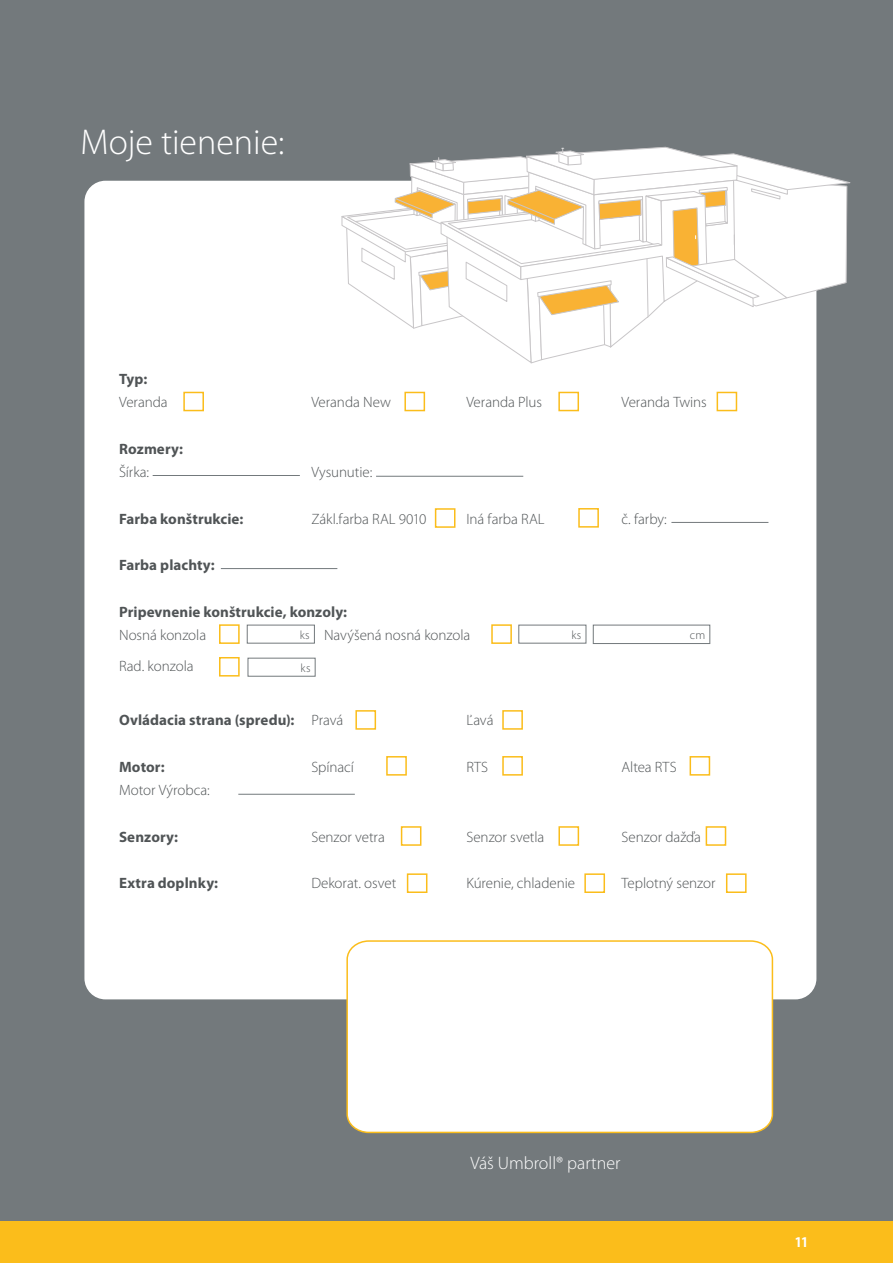
<style>
.page{position:relative;width:893px;height:1263px;background:#fff}
.page>*{position:absolute;margin:0;border:0;box-sizing:border-box;transform-origin:0 0}
.t1{font:300 36px "Myriad Pro";color:#fff}
.t2{font:300 18px "Myriad Pro";color:#fff}
.t3{font:300 15px "Myriad Pro";letter-spacing:-.005em;color:#505456}
.t4{font:700 15px "Myriad Pro";letter-spacing:.005em;color:#505456}
.t5{font:700 condensed 15px "Myriad Pro";color:#fff}
.t6{font:300 12px "Myriad Pro";letter-spacing:.035em;color:#505456}
.s1{font-weight:300}
</style>
<div class="page">
<div style="left:0;top:1220px;width:893px;height:43px;background:#fbbd1b"></div>
<div style="left:0;top:0;width:893px;height:1220px;background:#73797c"></div>
<div style="left:84px;top:181px;width:732px;height:818px;background:#fff;border-radius:21px"></div>
<svg style="left:340px;top:146px;width:511px;height:218px"></svg>
<div style="left:346px;top:940px;width:428px;height:194px;background:#fff"></div>
<div style="left:435px;top:508px;width:20px;height:20px;background:#fff;border:2px solid #fbbd1b"></div>
<div style="left:355px;top:710px;width:21px;height:20px;background:#fff;border:2px solid #fbbd1b"></div>
<div style="left:502px;top:710px;width:21px;height:20px;background:#fff;border:2px solid #fbbd1b"></div>
<div style="left:401px;top:826px;width:20px;height:20px;background:#fff;border:2px solid #fbbd1b"></div>
<div style="left:558px;top:826px;width:21px;height:20px;background:#fff;border:2px solid #fbbd1b"></div>
<div style="left:706px;top:826px;width:20px;height:20px;background:#fff;border:2px solid #fbbd1b"></div>
<div style="left:407px;top:873px;width:20px;height:20px;background:#fff;border:2px solid #fbbd1b"></div>
<div style="left:584px;top:873px;width:21px;height:20px;background:#fff;border:2px solid #fbbd1b"></div>
<hr style="left:238px;top:794px;width:117px;height:1px;background:#73797c">
<div style="left:386px;top:756px;width:21px;height:20px;background:#fff;border:2px solid #fbbd1b"></div>
<div style="left:502px;top:756px;width:21px;height:20px;background:#fff;border:2px solid #fbbd1b"></div>
<div style="left:690px;top:756px;width:20px;height:20px;background:#fff;border:2px solid #fbbd1b"></div>
<div style="left:578px;top:508px;width:21px;height:20px;background:#fff;border:2px solid #fbbd1b"></div>
<div style="left:491px;top:624px;width:21px;height:20px;background:#fff;border:2px solid #fbbd1b"></div>
<div style="left:219px;top:624px;width:21px;height:20px;background:#fff;border:2px solid #fbbd1b"></div>
<div style="left:219px;top:657px;width:21px;height:19px;background:#fff;border:2px solid #fbbd1b"></div>
<div style="left:183px;top:392px;width:21px;height:19px;background:#fff;border:2px solid #fbbd1b"></div>
<div style="left:404px;top:392px;width:21px;height:19px;background:#fff;border:2px solid #fbbd1b"></div>
<div style="left:558px;top:392px;width:21px;height:19px;background:#fff;border:2px solid #fbbd1b"></div>
<div style="left:717px;top:392px;width:20px;height:19px;background:#fff;border:2px solid #fbbd1b"></div>
<hr style="left:153px;top:475px;width:147px;height:1px;background:#73797c">
<hr style="left:376px;top:476px;width:147px;height:1px;background:#73797c">
<hr style="left:671px;top:522px;width:97px;height:1px;background:#73797c">
<hr style="left:221px;top:568px;width:116px;height:1px;background:#73797c">
<div style="left:247px;top:625px;width:68px;height:18px;border:1px solid #73797c"></div>
<div style="left:248px;top:658px;width:68px;height:19px;border:1px solid #73797c"></div>
<div style="left:518px;top:625px;width:68px;height:18px;border:1px solid #73797c"></div>
<div style="left:593px;top:625px;width:117px;height:19px;border:1px solid #73797c"></div>
<div style="left:726px;top:873px;width:21px;height:20px;background:#fff;border:2px solid #fbbd1b"></div>
<h1 class="t1" style="left:80px;top:122px;width:205px">Moje tienenie:</h1>
<p class="t4" style="left:119px;top:369px;width:30px">Typ:</p>
<p class="t3" style="left:119px;top:394px;width:50px">Veranda</p>
<p class="t3" style="left:311px;top:394px;width:81px">Veranda New</p>
<p class="t3" style="left:466px;top:394px;width:77px">Veranda Plus</p>
<p class="t3" style="left:622px;top:394px;width:87px">Veranda Twins</p>
<p class="t4" style="left:119px;top:439px;width:65px">Rozmery:</p>
<p class="t3" style="left:119px;top:464px;width:31px">Šírka:</p>
<p class="t3" style="left:311px;top:464px;width:62px">Vysunutie:</p>
<p class="t4" style="left:119px;top:509px;width:126px">Farba konštrukcie:</p>
<p class="t3" style="left:311px;top:510px;width:117px">Zákl.farba RAL 9010</p>
<p class="t3" style="left:466px;top:510px;width:79px">Iná farba RAL</p>
<p class="t3" style="left:622px;top:510px;width:47px">č. farby:</p>
<p class="t4" style="left:119px;top:555px;width:97px">Farba plachty:</p>
<p class="t4" style="left:119px;top:602px;width:229px">Pripevnenie konštrukcie, konzoly:</p>
<p class="t3" style="left:119px;top:627px;width:88px">Nosná konzola</p>
<p class="t3" style="left:324px;top:627px;width:148px">Navýšená nosná konzola</p>
<p class="t3" style="left:119px;top:658px;width:76px">Rad. konzola</p>
<p class="t6" style="left:300px;top:628px;width:11px">ks</p>
<p class="t6" style="left:301px;top:661px;width:11px">ks</p>
<p class="t6" style="left:571px;top:628px;width:11px">ks</p>
<p class="t6" style="left:690px;top:628px;width:17px">cm</p>
<p class="t4" style="left:119px;top:710px;width:226px">Ovládacia strana (spredu): <span class="s1">Pravá</span></p>
<p class="t3" style="left:466px;top:712px;width:29px">Ľavá</p>
<p class="t4" style="left:119px;top:757px;width:47px">Motor:</p>
<p class="t3" style="left:311px;top:758px;width:44px">Spínací</p>
<p class="t3" style="left:466px;top:758px;width:23px">RTS</p>
<p class="t3" style="left:622px;top:758px;width:57px">Altea RTS</p>
<p class="t3" style="left:119px;top:782px;width:92px">Motor Výrobca:</p>
<p class="t4" style="left:119px;top:827px;width:60px">Senzory:</p>
<p class="t3" style="left:311px;top:828px;width:75px">Senzor vetra</p>
<p class="t3" style="left:466px;top:828px;width:79px">Senzor svetla</p>
<p class="t3" style="left:622px;top:828px;width:81px">Senzor dažďa</p>
<p class="t4" style="left:119px;top:873px;width:101px">Extra doplnky:</p>
<p class="t3" style="left:311px;top:875px;width:87px">Dekorat. osvet</p>
<p class="t3" style="left:466px;top:875px;width:110px">Kúrenie, chladenie</p>
<p class="t3" style="left:621px;top:875px;width:95px">Teplotný senzor</p>
<p class="t2" style="left:470px;top:1153px;width:151px">Váš Umbroll® partner</p>
<p class="t5" style="left:795px;top:1233px;width:14px">11</p>
</div>
